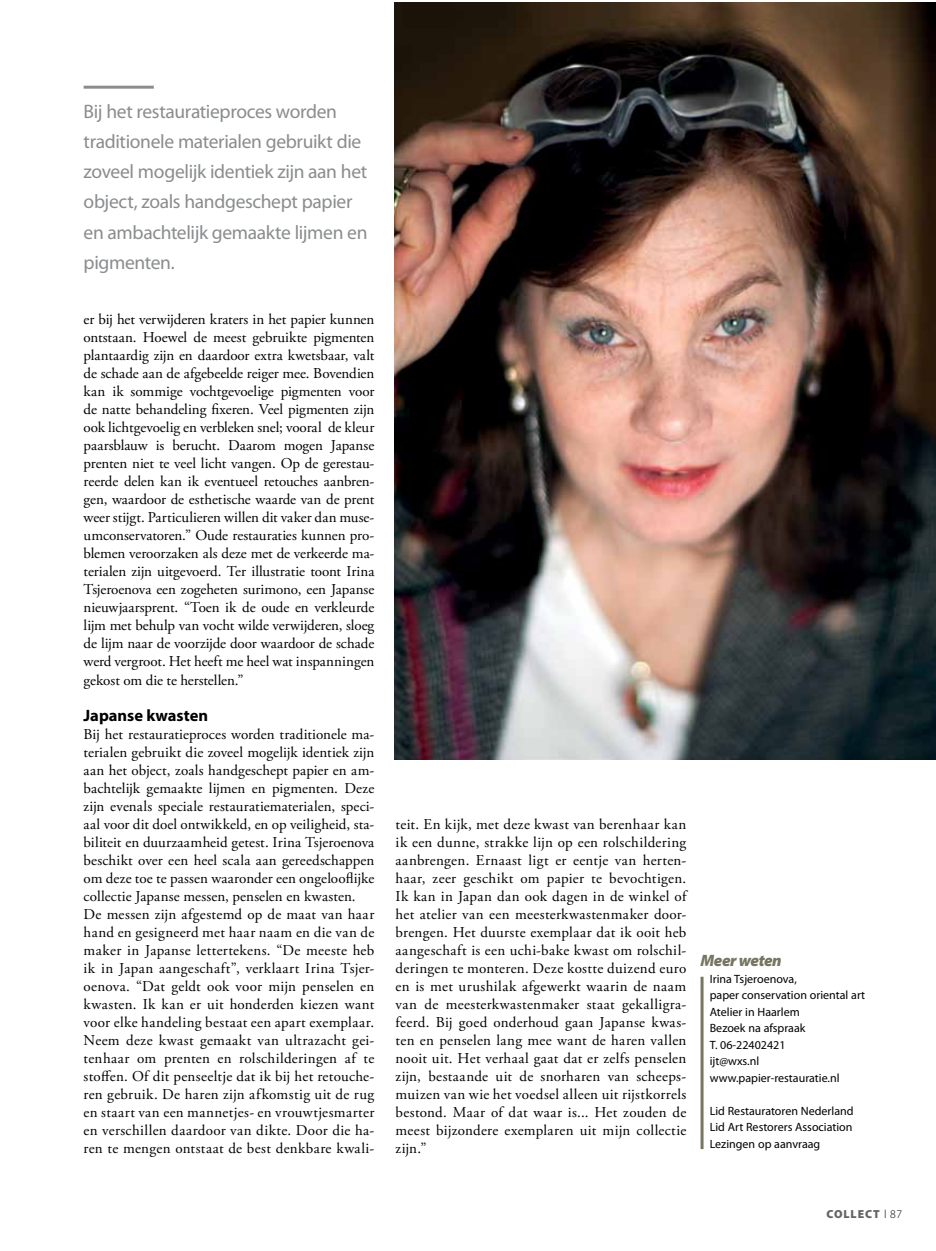
<style>
.page{position:relative;width:936px;height:1251px;background:#fff}
.page>*{position:absolute;margin:0;border:0;box-sizing:border-box;transform-origin:0 0}
.t1{font:19.5px/30px "Myriad Pro";letter-spacing:-.02em;color:#8a8c8e}
.t2{font:700 16.5px "Myriad Pro";letter-spacing:-.005em;color:#000}
.t3{font:italic 900 16.5px "Myriad Pro";letter-spacing:-.03em;color:#767662}
.t4{font:15px/18px "Adobe Garamond Pro";letter-spacing:.015em;color:#000;text-align:justify}
.t5{font:12px/16.5px "Myriad Pro";color:#000}
.t6{font:900 11.7px "Myriad Pro";letter-spacing:.08em;color:#636466}
.s1{font-weight:300;color:#000}
</style>
<div class="page">
<hr style="left:84px;top:86px;width:70px;height:3px;background:#8a8c8e">
<hr style="left:700px;top:976px;width:3px;height:172px;background:#767662">
<img style="left:394px;top:2px;width:541px;height:757px">
<h1 class="t1" style="left:84px;top:97px;width:285px">Bij het restauratieproces worden traditionele materialen gebruikt die zoveel mogelijk identiek zijn aan het object, zoals handgeschept papier en ambachtelijk gemaakte lijmen en pigmenten.</h1>
<p class="t4" style="left:84px;top:311px;width:292px">er bij het verwijderen kraters in het papier kunnen ontstaan. Hoewel de meest gebruikte pigmenten plantaardig zijn en daardoor extra kwetsbaar, valt de schade aan de afgebeelde reiger mee. Bovendien kan ik sommige vochtgevoelige pigmenten voor de natte behandeling fixeren. Veel pigmenten zijn ook lichtgevoelig en verbleken snel; vooral de kleur paarsblauw is berucht. Daarom mogen Japanse prenten niet te veel licht vangen. Op de gerestau&shy;reerde delen kan ik eventueel retouches aanbren&shy;gen, waardoor de esthetische waarde van de prent weer stijgt. Particulieren willen dit vaker dan muse&shy;umconservatoren.” Oude restauraties kunnen pro&shy;blemen veroorzaken als deze met de verkeerde ma&shy;terialen zijn uitgevoerd. Ter illustratie toont Irina Tsjeroenova een zogeheten surimono, een Japanse nieuwjaarsprent. “Toen ik de oude en verkleurde lijm met behulp van vocht wilde verwijderen, sloeg de lijm naar de voorzijde door waardoor de schade werd vergroot. Het heeft me heel wat inspanningen gekost om die te herstellen.”</p>
<p class="t2" style="left:84px;top:705px;width:126px">Japanse kwasten</p>
<p class="t4" style="left:84px;top:725px;width:292px;text-align:left">Bij het restauratieproces worden traditionele ma&shy;terialen gebruikt die zoveel mogelijk identiek zijn aan het object, zoals handgeschept papier en am&shy;bachtelijk gemaakte lijmen en pigmenten. Deze zijn evenals speciale restauratiematerialen, speci&shy;aal voor dit doel ontwikkeld, en op veiligheid, sta&shy;biliteit en duurzaamheid getest. Irina Tsjeroenova beschikt over een heel scala aan gereedschappen om deze toe te passen waaronder een ongelooflijke collectie Japanse messen, penselen en kwasten.<br>De messen zijn afgestemd op de maat van haar hand en gesigneerd met haar naam en die van de maker in Japanse lettertekens. “De meeste heb ik in Japan aangeschaft”, verklaart Irina Tsjer&shy;oenova. “Dat geldt ook voor mijn penselen en kwasten. Ik kan er uit honderden kiezen want voor elke handeling bestaat een apart exemplaar.<br>Neem deze kwast gemaakt van ultrazacht gei&shy;tenhaar om prenten en rolschilderingen af te stoffen. Of dit penseeltje dat ik bij het retouche&shy;ren gebruik. De haren zijn afkomstig uit de rug en staart van een mannetjes- en vrouwtjesmarter en verschillen daardoor van dikte. Door die ha&shy;ren te mengen ontstaat de best denkbare kwali-</p>
<p class="t4" style="left:395px;top:815px;width:292px">teit. En kijk, met deze kwast van berenhaar kan ik een dunne, strakke lijn op een rolschildering aanbrengen. Ernaast ligt er eentje van herten&shy;haar, zeer geschikt om papier te bevochtigen.<br>Ik kan in Japan dan ook dagen in de winkel of het atelier van een meesterkwastenmaker door&shy;brengen. Het duurste exemplaar dat ik ooit heb aangeschaft is een uchi-bake kwast om rolschil&shy;deringen te monteren. Deze kostte duizend euro en is met urushilak afgewerkt waarin de naam van de meesterkwastenmaker staat gekalligra&shy;feerd. Bij goed onderhoud gaan Japanse kwas&shy;ten en penselen lang mee want de haren vallen nooit uit. Het verhaal gaat dat er zelfs penselen zijn, bestaande uit de snorharen van scheeps&shy;muizen van wie het voedsel alleen uit rijstkorrels bestond. Maar of dat waar is... Het zouden de meest bijzondere exemplaren uit mijn collectie zijn.”</p>
<p class="t3" style="left:700px;top:950px;width:83px">Meer weten</p>
<p class="t5" style="left:709px;top:970px;width:157px">Irina Tsjeroenova,<br>paper conservation oriental art<br>Atelier in Haarlem<br>Bezoek na afspraak<br>T. 06-22402421<br>ijt@wxs.nl www.papier-restauratie.nl</p>
<p class="t5" style="left:709px;top:1102px;width:145px;text-align:justify">Lid Restauratoren Nederland Lid Art Restorers Association Lezingen op aanvraag</p>
<p class="t6" style="left:826px;top:1207px;width:77px">COLLECT <span class="s1">l 87</span></p>
</div>
